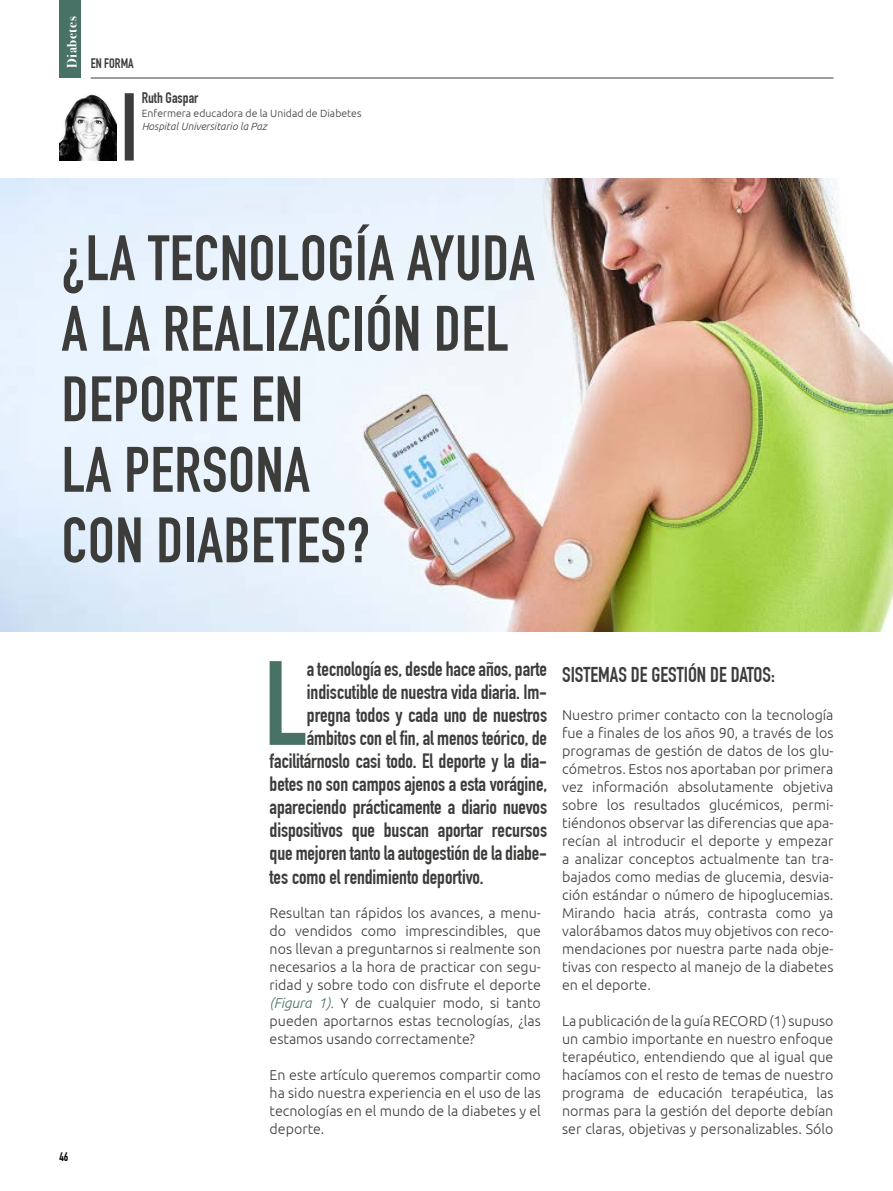
<style>
.page{position:relative;width:893px;height:1191px;background:#fff}
.page>*{position:absolute;margin:0;border:0;box-sizing:border-box;transform-origin:0 0}
.t1{font:117.6px "DIN Engschrift Std";color:#497267}
.t2{font:63px/70.5px "DIN Engschrift Std";letter-spacing:.01em;color:#3c3c3b}
.t3{font:21px "DIN Engschrift Std";color:#3c3c3b}
.t4{font:20.25px "DIN Engschrift Std";letter-spacing:-.005em;color:#3c3c3b}
.t5{font:15px "DIN Engschrift Std";color:#3c3c3b}
.t6{font:300 14.25px/18px "Ubuntu";color:#3c3c3b;text-align:justify}
.t7{font:700 13.5px "Bodoni Svty Two ITCTT";letter-spacing:.04em;color:#fff}
.t8{font:13.5px "DIN Engschrift Std";color:#3c3c3b}
.t9{font:12px "DIN Engschrift Std";color:#000}
.t10{font:300 10.5px "Ubuntu";color:#3c3c3b}
.t11{font:italic 300 10.5px "Ubuntu";color:#3c3c3b}
.s1{font-style:italic;color:#497267}
</style>
<div class="page">
<hr style="left:91px;top:78px;width:742px;height:1px;background:#3c3c3b">
<div style="left:60px;top:0;width:21px;height:78px;background:#497267"></div>
<img style="left:298px;top:179px;width:595px;height:452px">
<div style="left:125px;top:93px;width:9px;height:68px;background:#3c3c3b"></div>
<img style="left:60px;top:94px;width:56px;height:67px">
<p class="t7" style="left:61px;top:68px;width:53px;rotate:-90deg">Diabetes</p>
<p class="t8" style="left:91px;top:55px;width:44px">EN FORMA</p>
<p class="t5" style="left:142px;top:89px;width:58px">Ruth Gaspar</p>
<p class="t10" style="left:142px;top:107px;width:221px">Enfermera educadora de la Unidad de Diabetes</p>
<p class="t11" style="left:142px;top:120px;width:126px">Hospital Universitario la Paz</p>
<h2 class="t2" style="left:62px;top:223px;width:475px">¿LA TECNOLOGÍA AYUDA<br>A LA REALIZACIÓN DEL<br>DEPORTE EN<br>LA PERSONA<br>CON DIABETES?</h2>
<p class="t9" style="left:60px;top:1149px;width:10px">46</p>
<h1 class="t1" style="left:264px;top:634px;width:45px">L</h1>
<h3 class="t4" style="left:307px;top:656px;width:242px">a tecnología es, desde hace años, parte</h3>
<h3 class="t4" style="left:307px;top:679px;width:242px">indiscutible de nuestra vida diaria. Im-</h3>
<h3 class="t4" style="left:307px;top:703px;width:242px">pregna todos y cada uno de nuestros</h3>
<h3 class="t4" style="left:307px;top:726px;width:242px">ámbitos con el fin, al menos teórico, de</h3>
<h3 class="t4" style="left:270px;top:749px;width:279px">facilitárnoslo casi todo. El deporte y la dia-</h3>
<h3 class="t4" style="left:270px;top:772px;width:279px">betes no son campos ajenos a esta vorágine,</h3>
<h3 class="t4" style="left:270px;top:795px;width:279px">apareciendo prácticamente a diario nuevos</h3>
<h3 class="t4" style="left:270px;top:818px;width:279px">dispositivos que buscan aportar recursos</h3>
<h3 class="t4" style="left:270px;top:841px;width:279px">que mejoren tanto la autogestión de la diabe-</h3>
<h3 class="t4" style="left:270px;top:864px;width:216px">tes como el rendimiento deportivo.</h3>
<p class="t6" style="left:270px;top:904px;width:273px">Resultan tan rápidos los avances, a menu&shy;do vendidos como imprescindibles, que nos llevan a preguntarnos si realmente son necesarios a la hora de practicar con segu&shy;ridad y sobre todo con disfrute el deporte <span class="s1">(Figura 1).</span> Y de cualquier modo, si tanto pueden aportarnos estas tecnologías, ¿las estamos usando correctamente?</p>
<p class="t6" style="left:270px;top:1066px;width:273px">En este artículo queremos compartir como ha sido nuestra experiencia en el uso de las tecnologías en el mundo de la diabetes y el deporte.</p>
<h3 class="t3" style="left:562px;top:662px;width:214px">SISTEMAS DE GESTIÓN DE DATOS:</h3>
<p class="t6" style="left:562px;top:706px;width:273px">Nuestro primer contacto con la tecnología fue a finales de los años 90, a través de los programas de gestión de datos de los glu&shy;cómetros. Estos nos aportaban por primera vez información absolutamente objetiva sobre los resultados glucémicos, permi&shy;tiéndonos observar las diferencias que apa&shy;recían al introducir el deporte y empezar a analizar conceptos actualmente tan tra&shy;bajados como medias de glucemia, desvia&shy;ción estándar o número de hipoglucemias.<br>Mirando hacia atrás, contrasta como ya valorábamos datos muy objetivos con reco&shy;mendaciones por nuestra parte nada obje&shy;tivas con respecto al manejo de la diabetes en el deporte.</p>
<p class="t6" style="left:562px;top:1012px;width:273px">La publicación de la guía RECORD (1) supuso un cambio importante en nuestro enfoque terapéutico, entendiendo que al igual que hacíamos con el resto de temas de nuestro programa de educación terapéutica, las normas para la gestión del deporte debían ser claras, objetivas y personalizables. Sólo</p>
</div>
